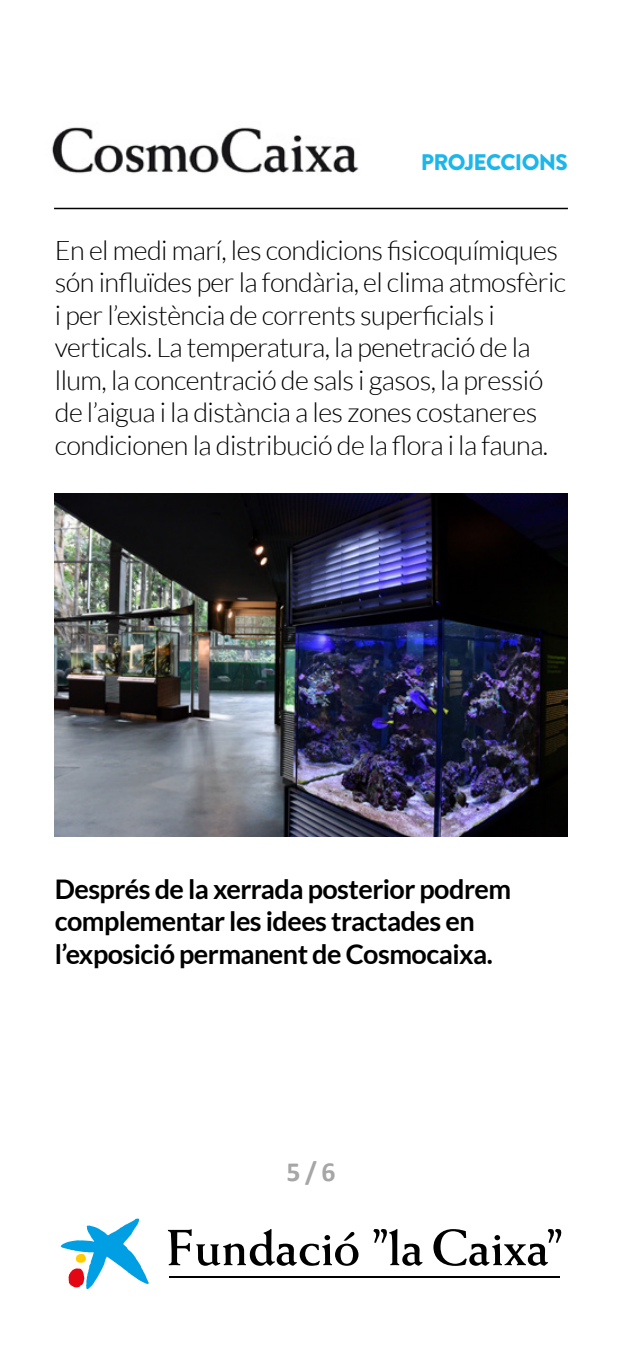
<style>
.page{position:relative;width:622px;height:1345px;background:#fff}
.page>*{position:absolute;margin:0;border:0;box-sizing:border-box;transform-origin:0 0}
.t1{font:700 27.75px "Calibri";color:#a6a6a6}
.t2{font:300 27px/32.4px "Lato";letter-spacing:-.02em;color:#000}
.t3{font:700 27px/32.4px "Lato";letter-spacing:-.02em;color:#000}
.t4{font:900 22.5px "Brandon Grotesque";letter-spacing:-.03em;color:#1db6eb}
</style>
<div class="page">
<hr style="left:54px;top:208px;width:513px;height:1px;background:#000">
<img style="left:52px;top:127px;width:307px;height:47px">
<svg style="left:61px;top:1218px;width:88px;height:70px"></svg>
<hr style="left:169px;top:1275px;width:390px;height:1px;background:#000">
<hr style="left:169px;top:1276px;width:390px;height:1px;background:#000">
<svg style="left:168px;top:1229px;width:190px;height:36px"></svg>
<svg style="left:373px;top:1229px;width:49px;height:36px"></svg>
<svg style="left:433px;top:1229px;width:129px;height:36px"></svg>
<img style="left:54px;top:493px;width:513px;height:343px">
<p class="t4" style="left:420px;top:146px;width:148px">PROJECCIONS</p>
<p class="t2" style="left:55px;top:234px;width:512px">En el medi marí, les condicions fisicoquímiques són influïdes per la fondària, el clima atmosfèric i per l’existència de corrents superficials i verticals. La temperatura, la penetració de la llum, la concentració de sals i gasos, la pressió de l’aigua i la distància a les zones costaneres condicionen la distribució de la flora i la fauna.</p>
<p class="t3" style="left:55px;top:872px;width:457px">Després de la xerrada posterior podrem complementar les idees tractades en l’exposició permanent de Cosmocaixa.</p>
<p class="t1" style="left:286px;top:1153px;width:51px">5 / 6</p>
</div>
